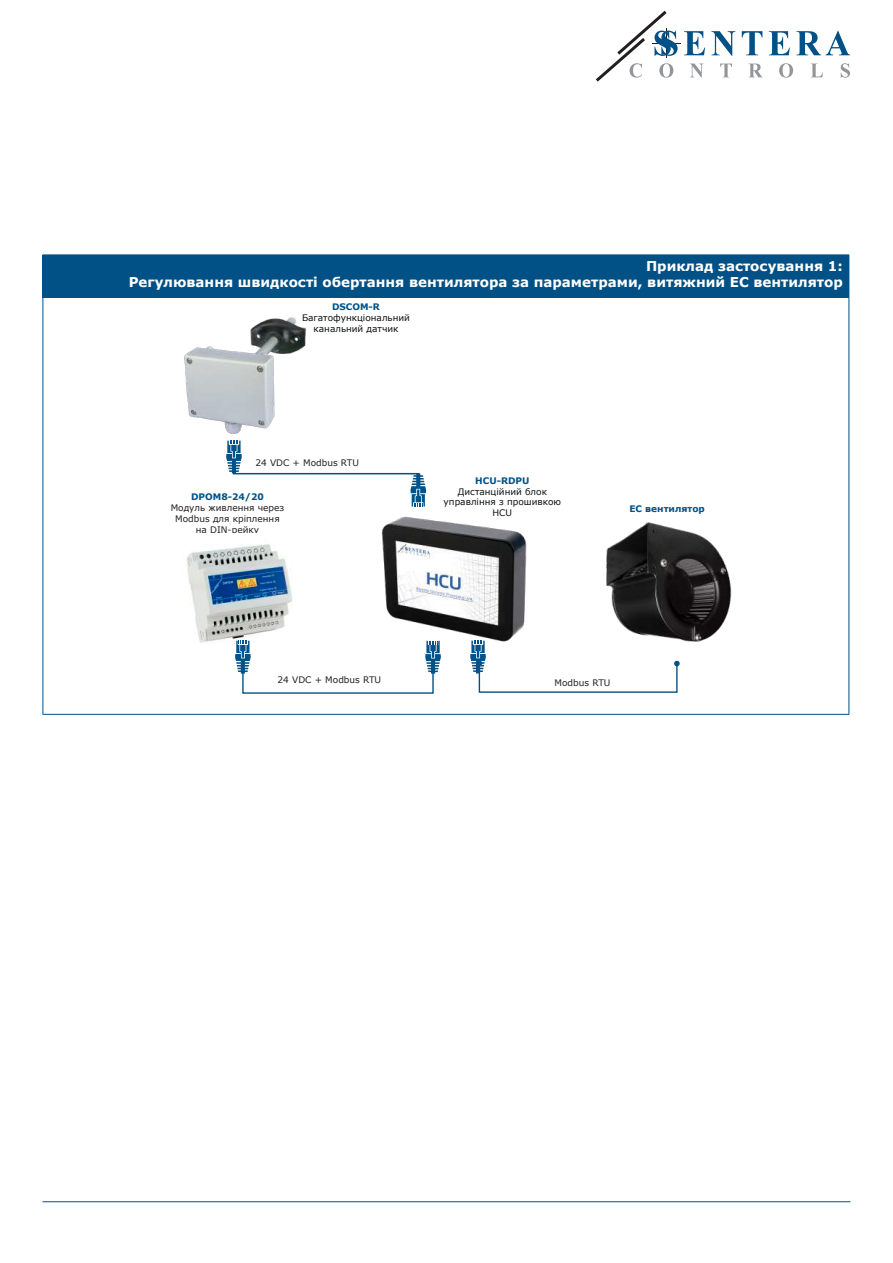
<style>
.page{position:relative;width:893px;height:1263px;background:#fff}
.page>*{position:absolute;margin:0;border:0;box-sizing:border-box;transform-origin:0 0}
.t1{font:700 13.5px/16.2px "Verdana";color:#fff;text-align:right}
.t2{font:9px/10.8px "Verdana";color:#231f20;text-align:center}
.t3{font:9px/10.8px "Verdana";color:#0f1212;text-align:center}
.t4{font:700 9px "Verdana";color:#015186}
</style>
<div class="page">
<hr style="left:43px;top:1201px;width:807px;height:1px;background:#015186">
<svg style="left:720px;top:64px;width:12px;height:13px"></svg>
<svg style="left:749px;top:64px;width:13px;height:13px"></svg>
<svg style="left:779px;top:63px;width:14px;height:15px"></svg>
<svg style="left:811px;top:64px;width:12px;height:13px"></svg>
<svg style="left:841px;top:63px;width:9px;height:15px"></svg>
<svg style="left:711px;top:31px;width:24px;height:25px"></svg>
<svg style="left:742px;top:31px;width:20px;height:24px"></svg>
<svg style="left:769px;top:31px;width:21px;height:24px"></svg>
<svg style="left:796px;top:31px;width:54px;height:24px"></svg>
<svg style="left:596px;top:11px;width:109px;height:71px"></svg>
<div style="left:43px;top:255px;width:806px;height:42px;background:#015186"></div>
<hr style="left:43px;top:254px;width:806px;height:1px;background:#015186">
<hr style="left:43px;top:297px;width:1px;height:417px;background:#015186">
<hr style="left:848px;top:297px;width:1px;height:417px;background:#015186">
<hr style="left:43px;top:714px;width:806px;height:1px;background:#015186">
<div style="left:479px;top:662px;width:199px;height:31px;border:1px solid #015186"></div>
<svg style="left:674px;top:661px;width:6px;height:5px"></svg>
<img style="left:606px;top:522px;width:126px;height:119px">
<img style="left:186px;top:544px;width:107px;height:99px">
<svg style="left:410px;top:474px;width:16px;height:32px"></svg>
<svg style="left:235px;top:641px;width:16px;height:32px"></svg>
<svg style="left:226px;top:442px;width:16px;height:31px"></svg>
<svg style="left:470px;top:651px;width:16px;height:22px"></svg>
<svg style="left:425px;top:651px;width:16px;height:23px"></svg>
<img style="left:381px;top:516px;width:146px;height:135px">
<hr style="left:233px;top:473px;width:187px;height:1px;background:#06517c">
<img style="left:184px;top:317px;width:123px;height:125px">
<p class="t1" style="left:129px;top:258px;width:716px">Приклад застосування 1:<br>Регулювання швидкості обертання вентилятора за параметрами, витяжний EC вентилятор</p>
<p class="t4" style="left:332px;top:300px;width:49px">DSCOM-R</p>
<p class="t3" style="left:302px;top:312px;width:109px">Багатофункціональний канальний датчик</p>
<p class="t2" style="left:255px;top:457px;width:105px">24 VDC + Modbus RTU</p>
<p class="t4" style="left:191px;top:491px;width:74px">DPOM8-24/20</p>
<p class="t2" style="left:171px;top:502px;width:115px">Модуль живлення через<br>Modbus для кріплення на DIN-рейку</p>
<p class="t2" style="left:278px;top:674px;width:105px">24 VDC + Modbus RTU</p>
<p class="t4" style="left:475px;top:474px;width:56px">HCU-RDPU</p>
<p class="t3" style="left:444px;top:486px;width:119px">Дистанційний блок управління з прошивкою<br>HCU</p>
<p class="t4" style="left:629px;top:502px;width:77px">ЕС вентилятор</p>
<p class="t2" style="left:555px;top:677px;width:57px">Modbus RTU</p>
</div>
